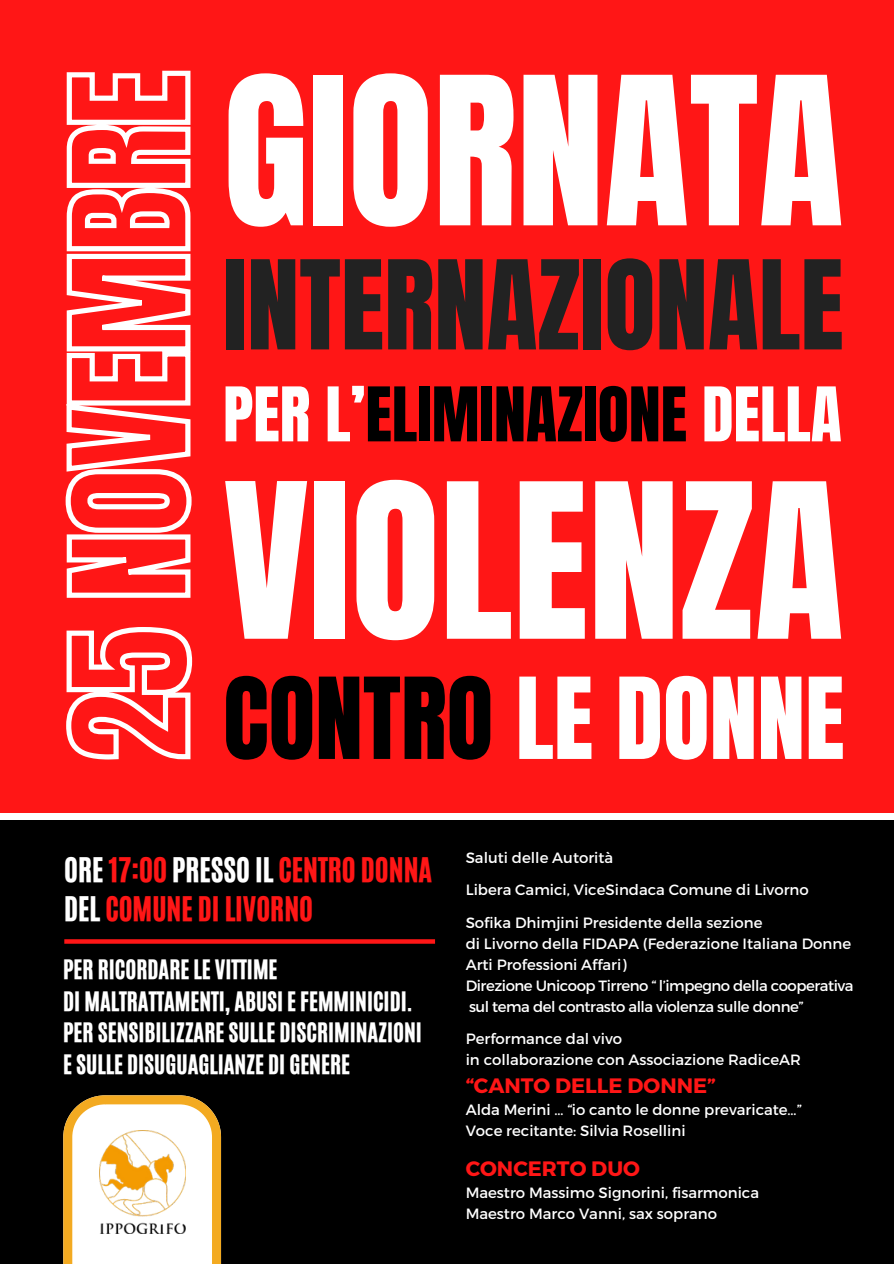
<style>
.page{position:relative;width:894px;height:1264px;background:#fff}
.page>*{position:absolute;margin:0;border:0;box-sizing:border-box;transform-origin:0 0}
.t1{font:183.3px "Anton";color:#fff}
.t2{font:175.2px "Anton";color:#fff}
.t3{font:105px "Anton";color:#222}
.t4{font:95.85px "Anton";color:#fff}
.t5{font:63.9px "Anton";color:#000}
.t6{font:28.5px/39.5px "CA Generated";color:#ff1616}
.t7{font:22.5px/31.5px "CA Generated";color:#fff}
.t8{font:700 20.85px "Montserrat";color:#ff1616}
.t9{font:14.85px/20.9px "Montserrat";color:#fff}
.s1{color:#fff}
.s2{color:#000}
</style>
<div class="page">
<div style="left:0;top:0;width:893px;height:812px;background:#ff1616"></div>
<div style="left:0;top:819px;width:893px;height:444px;background:#000"></div>
<svg style="left:65px;top:70px;width:128px;height:690px"></svg>
<svg style="left:63px;top:1095px;width:158px;height:168px;background:#f0e1c3"></svg>
<img style="left:99px;top:1130px;width:86px;height:103px">
<svg style="left:64px;top:939px;width:371px;height:4px"></svg>
<h2 class="t2" style="left:223px;top:26px;width:622px">GIORNATA</h2>
<h3 class="t3" style="left:223px;top:230px;width:622px">INTERNAZIONALE</h3>
<h3 class="t5" style="left:223px;top:368px;width:620px"><span class="s1">PER L’</span>ELIMINAZIONE <span class="s1">DELLA</span></h3>
<h1 class="t1" style="left:223px;top:430px;width:622px">VIOLENZA</h1>
<h3 class="t4" style="left:223px;top:649px;width:622px"><span class="s2">CONTRO</span> LE DONNE</h3>
<h3 class="t6" style="left:64px;top:849px;width:369px"><span class="s1">ORE</span> 17:00 <span class="s1">PRESSO IL</span> CENTRO DONNA<br><span class="s1">DEL</span> COMUNE DI LIVORNO</h3>
<h3 class="t7" style="left:63px;top:953px;width:360px">PER RICORDARE LE VITTIME<br>DI MALTRATTAMENTI, ABUSI E FEMMINICIDI.<br>PER SENSIBILIZZARE SULLE DISCRIMINAZIONI E SULLE DISUGUAGLIANZE DI GENERE</h3>
<p class="t9" style="left:465px;top:846px;width:149px">Saluti delle Autorità</p>
<p class="t9" style="left:465px;top:879px;width:344px">Libera Camici, ViceSindaca Comune di Livorno</p>
<p class="t9" style="left:465px;top:911px;width:389px">Sofika Dhimjini Presidente della sezione<br>di Livorno della FIDAPA (Federazione Italiana Donne Arti Professioni Affari)<br>Direzione Unicoop Tirreno “ l’impegno della cooperativa sul tema del contrasto alla violenza sulle donne”</p>
<p class="t9" style="left:465px;top:1027px;width:337px">Performance dal vivo<br>in collaborazione con Associazione RadiceAR</p>
<h3 class="t8" style="left:465px;top:1071px;width:251px">“CANTO DELLE DONNE”</h3>
<p class="t9" style="left:465px;top:1098px;width:337px">Alda Merini … “io canto le donne prevaricate…”<br>Voce recitante: Silvia Rosellini</p>
<h3 class="t8" style="left:465px;top:1154px;width:176px">CONCERTO DUO</h3>
<p class="t9" style="left:465px;top:1181px;width:295px">Maestro Massimo Signorini, fisarmonica<br>Maestro Marco Vanni, sax soprano</p>
</div>
